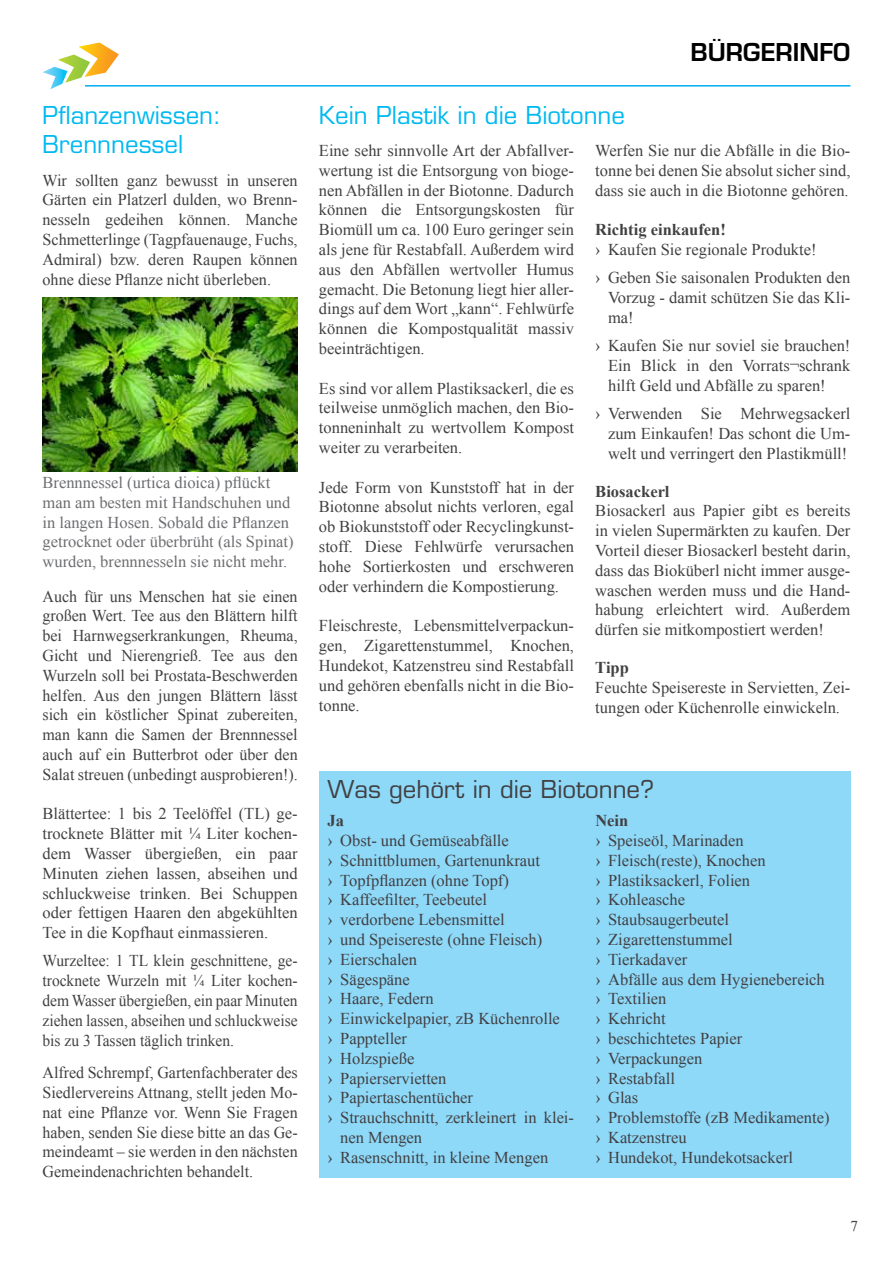
<style>
.page{position:relative;width:893px;height:1263px;background:#fff}
.page>*{position:absolute;margin:0;border:0;box-sizing:border-box;transform-origin:0 0}
.t1{font:24px/28.8px "Eurostile LT Std";color:#00b9f1}
.t2{font:24px "Eurostile LT Std";color:#414042}
.t3{font:600 24px "Eurostile LT Std";color:#000}
.t4{font:16.5px/19.8px "Times New Roman";color:#414042;text-align:justify}
.t5{font:16.5px/19.8px "Times New Roman";color:#414042;text-align:justify;scale:.94 1}
.t6{font:16.5px/19.8px "Times New Roman";color:#6d6e71}
.t7{font:700 16.5px "Times New Roman";color:#414042}
.t8{font:15px "Times New Roman";color:#414042}
</style>
<div class="page">
<hr style="left:85px;top:85px;width:765px;height:2px;background:#00aeef">
<svg style="left:43px;top:43px;width:76px;height:46px"></svg>
<div style="left:319px;top:771px;width:531px;height:407px;background:#8ed8f8"></div>
<img style="left:43px;top:298px;width:255px;height:174px">
<h1 class="t1" style="left:43px;top:101px;width:180px">Pflanzenwissen:<br>Brennnessel</h1>
<p class="t4" style="left:43px;top:170px;width:257px">Wir sollten ganz bewusst in unseren Gärten ein Platzerl dulden, wo Brenn&shy;nesseln gedeihen können. Manche Schmetterlinge (Tagpfauenauge, Fuchs, Admiral) bzw. deren Raupen können ohne diese Pflanze nicht überleben.</p>
<p class="t6" style="left:43px;top:472px;width:253px">Brennnessel (urtica dioica) pflückt man am besten mit Handschuhen und in langen Hosen. Sobald die Pflanzen getrocknet oder überbrüht (als Spinat) wurden, brennnesseln sie nicht mehr.</p>
<p class="t4" style="left:43px;top:586px;width:257px">Auch für uns Menschen hat sie einen großen Wert. Tee aus den Blättern hilft bei Harnwegserkrankungen, Rheuma, Gicht und Nierengrieß. Tee aus den Wurzeln soll bei Prostata-Beschwerden helfen. Aus den jungen Blättern lässt sich ein köstlicher Spinat zubereiten, man kann die Samen der Brennnessel auch auf ein Butterbrot oder über den Salat streuen (unbedingt ausprobieren!).</p>
<p class="t4" style="left:43px;top:804px;width:257px">Blättertee: 1 bis 2 Teelöffel (TL) ge&shy;trocknete Blätter mit ¼ Liter kochen&shy;dem Wasser übergießen, ein paar Minuten ziehen lassen, abseihen und schluckweise trinken. Bei Schuppen oder fettigen Haaren den abgekühlten Tee in die Kopfhaut einmassieren.</p>
<p class="t5" style="left:43px;top:951px;width:273px">Wurzeltee: 1 TL klein geschnittene, ge&shy;trocknete Wurzeln mit ¼ Liter kochen&shy;dem Wasser übergießen, ein paar Minuten ziehen lassen, abseihen und schluckweise bis zu 3 Tassen täglich trinken.</p>
<p class="t4" style="left:43px;top:1062px;width:257px">Alfred Schrempf, Gartenfachberater des Siedlervereins Attnang, stellt jeden Mo&shy;nat eine Pflanze vor. Wenn Sie Fragen haben, senden Sie diese bitte an das Ge&shy;meindeamt – sie werden in den nächsten Gemeindenachrichten behandelt.</p>
<h1 class="t3" style="left:691px;top:37px;width:161px">BÜRGERINFO</h1>
<h1 class="t1" style="left:319px;top:101px;width:308px">Kein Plastik in die Biotonne</h1>
<p class="t4" style="left:319px;top:140px;width:257px">Eine sehr sinnvolle Art der Abfallver&shy;wertung ist die Entsorgung von bioge&shy;nen Abfällen in der Biotonne. Dadurch können die Entsorgungskosten für Biomüll um ca. 100 Euro geringer sein als jene für Restabfall. Außerdem wird aus den Abfällen wertvoller Humus gemacht. Die Betonung liegt hier aller&shy;dings auf dem Wort „kann“. Fehlwürfe können die Kompostqualität massiv beeinträchtigen.</p>
<p class="t4" style="left:319px;top:378px;width:257px">Es sind vor allem Plastiksackerl, die es teilweise unmöglich machen, den Bio&shy;tonneninhalt zu wertvollem Kompost weiter zu verarbeiten.</p>
<p class="t4" style="left:319px;top:477px;width:257px">Jede Form von Kunststoff hat in der Biotonne absolut nichts verloren, egal ob Biokunststoff oder Recyclingkunst&shy;stoff. Diese Fehlwürfe verursachen hohe Sortierkosten und erschweren oder verhindern die Kompostierung.</p>
<p class="t4" style="left:319px;top:616px;width:257px">Fleischreste, Lebensmittelverpackun&shy;gen, Zigarettenstummel, Knochen, Hundekot, Katzenstreu sind Restabfall und gehören ebenfalls nicht in die Bio&shy;tonne.</p>
<p class="t4" style="left:595px;top:140px;width:257px">Werfen Sie nur die Abfälle in die Bio&shy;tonne bei denen Sie absolut sicher sind, dass sie auch in die Biotonne gehören.</p>
<p class="t7" style="left:595px;top:218px;width:132px">Richtig einkaufen!</p>
<p class="t4" style="left:595px;top:235px;width:257px;line-height:28.3px">› Kaufen Sie regionale Produkte!<br>› Geben Sie saisonalen Produkten den</p>
<p class="t4" style="left:608px;top:287px;width:244px">Vorzug - damit schützen Sie das Kli&shy;ma!</p>
<p class="t4" style="left:608px;top:336px;width:244px;text-indent:-13px">› Kaufen Sie nur soviel sie brauchen!<br>Ein Blick in den Vorrats¬schrank hilft Geld und Abfälle zu sparen!</p>
<p class="t4" style="left:608px;top:403px;width:244px;text-indent:-13px">› Verwenden Sie Mehrwegsackerl zum Einkaufen! Das schont die Um&shy;welt und verringert den Plastikmüll!</p>
<p class="t7" style="left:595px;top:480px;width:76px">Biosackerl</p>
<p class="t4" style="left:595px;top:501px;width:257px">Biosackerl aus Papier gibt es bereits in vielen Supermärkten zu kaufen. Der Vorteil dieser Biosackerl besteht darin, dass das Bioküberl nicht immer ausge&shy;waschen werden muss und die Hand&shy;habung erleichtert wird. Außerdem dürfen sie mitkompostiert werden!</p>
<p class="t7" style="left:595px;top:656px;width:35px">Tipp</p>
<p class="t4" style="left:595px;top:677px;width:257px">Feuchte Speisereste in Servietten, Zei&shy;tungen oder Küchenrolle einwickeln.</p>
<h1 class="t2" style="left:327px;top:774px;width:328px">Was gehört in die Biotonne?</h1>
<p class="t7" style="left:327px;top:809px;width:18px">Ja</p>
<p class="t4" style="left:327px;top:830px;width:183px">› Obst- und Gemüseabfälle</p>
<p class="t4" style="left:327px;top:850px;width:214px">› Schnittblumen, Gartenunkraut</p>
<p class="t4" style="left:327px;top:870px;width:183px">› Topfpflanzen (ohne Topf)</p>
<p class="t4" style="left:327px;top:890px;width:161px">› Kaffeefilter, Teebeutel</p>
<p class="t4" style="left:327px;top:909px;width:179px">› verdorbene Lebensmittel</p>
<p class="t4" style="left:327px;top:929px;width:216px">› und Speisereste (ohne Fleisch)</p>
<p class="t4" style="left:327px;top:949px;width:91px">› Eierschalen</p>
<p class="t4" style="left:327px;top:969px;width:84px">› Sägespäne</p>
<p class="t4" style="left:327px;top:989px;width:108px">› Haare, Federn</p>
<p class="t4" style="left:327px;top:1008px;width:234px">› Einwickelpapier, zB Küchenrolle</p>
<p class="t4" style="left:327px;top:1028px;width:81px">› Pappteller</p>
<p class="t4" style="left:327px;top:1048px;width:88px">› Holzspieße</p>
<p class="t4" style="left:327px;top:1068px;width:121px">› Papierservietten</p>
<p class="t4" style="left:327px;top:1088px;width:147px">› Papiertaschentücher</p>
<p class="t4" style="left:327px;top:1107px;width:248px">› Strauchschnitt, zerkleinert in klei-</p>
<p class="t4" style="left:340px;top:1127px;width:84px">nen Mengen</p>
<p class="t4" style="left:327px;top:1147px;width:222px">› Rasenschnitt, in kleine Mengen</p>
<p class="t7" style="left:595px;top:809px;width:34px">Nein</p>
<p class="t4" style="left:595px;top:830px;width:236px;text-align:left">› Speiseöl, Marinaden<br>› Fleisch(reste), Knochen<br>› Plastiksackerl, Folien<br>› Kohleasche<br>› Staubsaugerbeutel<br>› Zigarettenstummel<br>› Tierkadaver<br>› Abfälle aus dem Hygienebereich › Textilien<br>› Kehricht<br>› beschichtetes Papier<br>› Verpackungen<br>› Restabfall<br>› Glas<br>› Problemstoffe (zB Medikamente) › Katzenstreu<br>› Hundekot, Hundekotsackerl</p>
<p class="t8" style="left:850px;top:1216px;width:9px">7</p>
</div>
